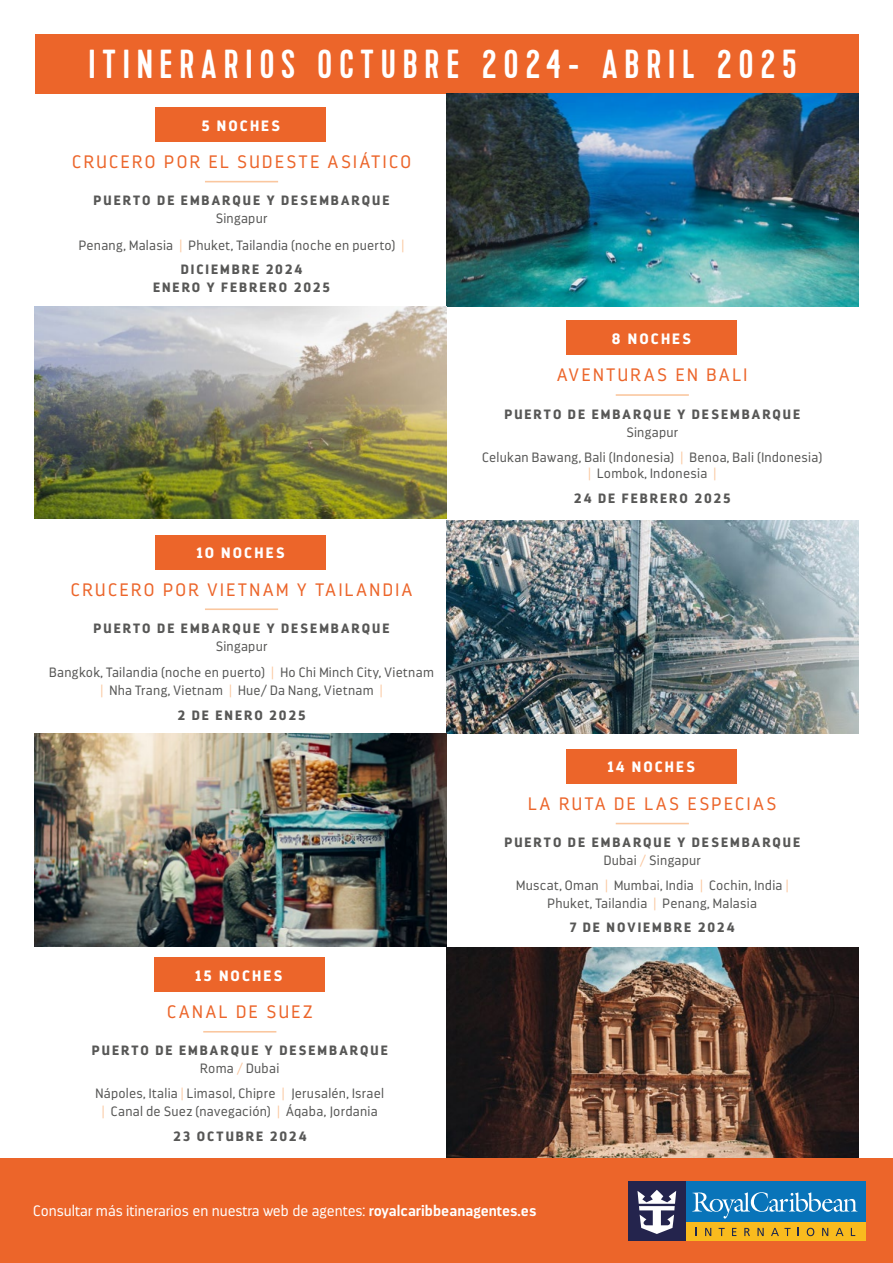
<style>
.page{position:relative;width:893px;height:1263px;background:#fff}
.page>*{position:absolute;margin:0;border:0;box-sizing:border-box;transform-origin:0 0}
.t1{font:40.5px "Kapra";letter-spacing:.18em;color:#fff}
.t2{font:300 18px "Darwin";letter-spacing:.14em;color:#ec652a}
.t3{font:300 15px "Darwin";color:#fff}
.t4{font:900 15px "Darwin";letter-spacing:.145em;color:#fff}
.t5{font:300 13.5px/18px "Darwin";letter-spacing:.02em;color:#575756;text-align:center}
.t6{font:900 13.5px/18px "Darwin";letter-spacing:.145em;color:#575756;text-align:center}
.s1{color:#fac79f}
.s2{font-weight:900}
.s3{font-weight:300}
.s4{font-weight:300;color:#fac79f}
.s5{font-weight:700}
</style>
<div class="page">
<img style="left:446px;top:520px;width:412px;height:213px">
<div style="left:35px;top:34px;width:823px;height:60px;background:#ec652a"></div>
<img style="left:446px;top:94px;width:412px;height:212px">
<img style="left:446px;top:947px;width:412px;height:212px">
<img style="left:35px;top:306px;width:411px;height:213px">
<img style="left:35px;top:733px;width:411px;height:213px">
<hr style="left:203px;top:1031px;width:73px;height:1px;background:#fac79f">
<div style="left:154px;top:958px;width:170px;height:34px;background:#ec652a"></div>
<hr style="left:616px;top:823px;width:73px;height:1px;background:#fac79f">
<div style="left:566px;top:749px;width:171px;height:34px;background:#ec652a"></div>
<hr style="left:616px;top:394px;width:73px;height:2px;background:#fac79f">
<div style="left:566px;top:321px;width:171px;height:34px;background:#ec652a"></div>
<hr style="left:205px;top:181px;width:73px;height:1px;background:#fac79f">
<div style="left:156px;top:108px;width:170px;height:34px;background:#ec652a"></div>
<hr style="left:205px;top:608px;width:73px;height:2px;background:#fac79f">
<div style="left:156px;top:535px;width:170px;height:34px;background:#ec652a"></div>
<div style="left:0;top:1159px;width:893px;height:104px;background:#ec652a"></div>
<div style="left:628px;top:1181px;width:237px;height:60px;background:#0974b9"></div>
<div style="left:628px;top:1181px;width:58px;height:60px;background:#24244d"></div>
<div style="left:686px;top:1222px;width:179px;height:19px;background:#f9bb1e"></div>
<svg style="left:705px;top:1228px;width:6px;height:8px"></svg>
<svg style="left:719px;top:1228px;width:6px;height:8px"></svg>
<svg style="left:732px;top:1228px;width:4px;height:8px"></svg>
<svg style="left:744px;top:1228px;width:6px;height:8px"></svg>
<svg style="left:757px;top:1228px;width:7px;height:8px"></svg>
<svg style="left:771px;top:1228px;width:19px;height:8px"></svg>
<svg style="left:807px;top:1228px;width:7px;height:8px"></svg>
<svg style="left:822px;top:1228px;width:6px;height:8px"></svg>
<svg style="left:836px;top:1228px;width:7px;height:8px"></svg>
<svg style="left:637px;top:1190px;width:39px;height:44px"></svg>
<svg style="left:692px;top:1192px;width:165px;height:26px"></svg>
<h1 class="t1" style="left:89px;top:40px;width:709px">ITINERARIOS OCTUBRE 2024- ABRIL 2025</h1>
<p class="t4" style="left:201px;top:116px;width:80px">5 NOCHES</p>
<h2 class="t2" style="left:72px;top:151px;width:340px">CRUCERO POR EL SUDESTE ASIÁTICO</h2>
<p class="t6" style="left:94px;top:192px;width:297px">PUERTO DE EMBARQUE Y DESEMBARQUE</p>
<p class="t5" style="left:79px;top:205px;width:327px;line-height:26.5px">Singapur<br>Penang, Malasia <span class="s1">|</span> Phuket, Tailandia (noche en puerto) <span class="s1">|</span></p>
<p class="t6" style="left:153px;top:260px;width:178px">DICIEMBRE 2024<br>ENERO Y FEBRERO 2025</p>
<p class="t4" style="left:197px;top:544px;width:89px">1O NOCHES</p>
<h2 class="t2" style="left:71px;top:579px;width:343px">CRUCERO POR VIETNAM Y TAILANDIA</h2>
<p class="t6" style="left:94px;top:619px;width:297px">PUERTO DE EMBARQUE Y DESEMBARQUE</p>
<p class="t5" style="left:49px;top:633px;width:386px;line-height:26.5px">Singapur<br>Bangkok, Tailandia (noche en puerto) <span class="s1">|</span> Ho Chi Minch City, Vietnam</p>
<p class="t5" style="left:100px;top:678px;width:284px;line-height:24.5px"><span class="s1">|</span> Nha Trang, Vietnam <span class="s1">|</span> Hue/ Da Nang, Vietnam <span class="s1">|<br></span><span class="s2">2 DE ENERO 2025</span></p>
<p class="t4" style="left:196px;top:966px;width:88px">15 NOCHES</p>
<h2 class="t2" style="left:167px;top:1001px;width:147px">CANAL DE SUEZ</h2>
<p class="t6" style="left:92px;top:1042px;width:297px">PUERTO DE EMBARQUE Y DESEMBARQUE<br><span class="s3">Roma</span> <span class="s4">/</span> <span class="s3">Dubai</span></p>
<p class="t5" style="left:96px;top:1085px;width:290px">Nápoles, Italia <span class="s1">|</span> Limasol, Chipre <span class="s1">|</span> Jerusalén, Israel <span class="s1">|</span> Canal de Suez (navegación) <span class="s1">|</span> Áqaba, Jordania</p>
<p class="t6" style="left:173px;top:1127px;width:135px">23 OCTUBRE 2024</p>
<p class="t4" style="left:612px;top:329px;width:81px">8 NOCHES</p>
<h2 class="t2" style="left:557px;top:365px;width:191px">AVENTURAS EN BALI</h2>
<p class="t6" style="left:504px;top:405px;width:297px">PUERTO DE EMBARQUE Y DESEMBARQUE</p>
<p class="t5" style="left:482px;top:419px;width:342px;line-height:25px">Singapur<br>Celukan Bawang, Bali (Indonesia) <span class="s1">|</span> Benoa, Bali (Indonesia)</p>
<p class="t5" style="left:574px;top:461px;width:158px;line-height:24.5px"><span class="s1">|</span> Lombok, Indonesia <span class="s1">|<br></span><span class="s2">24 DE FEBRERO 2025</span></p>
<p class="t4" style="left:608px;top:758px;width:89px">14 NOCHES</p>
<h2 class="t2" style="left:528px;top:793px;width:249px">LA RUTA DE LAS ESPECIAS</h2>
<p class="t6" style="left:504px;top:833px;width:297px">PUERTO DE EMBARQUE Y DESEMBARQUE<br><span class="s3">Dubai</span> <span class="s4">/</span> <span class="s3">Singapur</span></p>
<p class="t5" style="left:516px;top:876px;width:274px">Muscat, Oman <span class="s1">|</span> Mumbai, India <span class="s1">|</span> Cochin, India <span class="s1">|<br></span>Phuket, Tailandia <span class="s1">|</span> Penang, Malasia</p>
<p class="t6" style="left:570px;top:918px;width:166px">7 DE NOVIEMBRE 2024</p>
<p class="t3" style="left:33px;top:1202px;width:505px">Consultar más itinerarios en nuestra web de agentes: <span class="s5">royalcaribbeanagentes.es</span></p>
</div>
